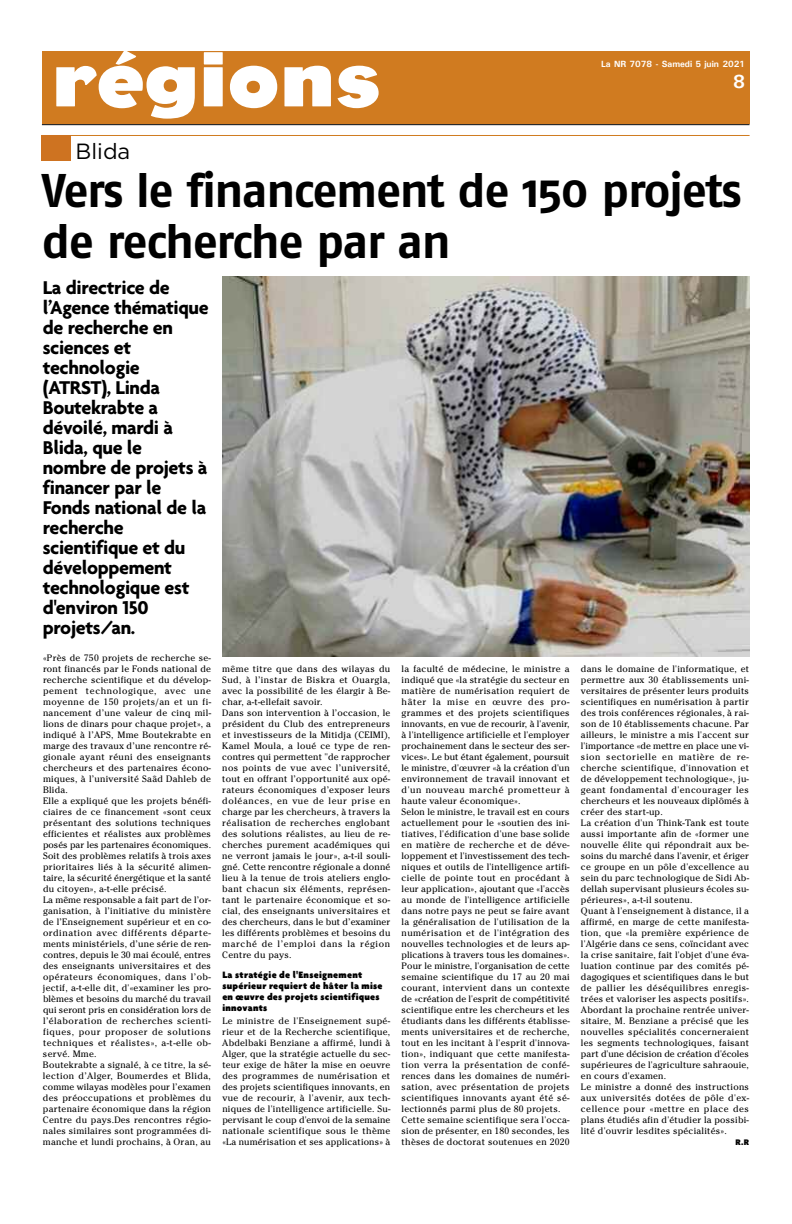
<style>
.page{position:relative;width:792px;height:1224px;background:#fff}
.page>*{position:absolute;margin:0;border:0;box-sizing:border-box;transform-origin:0 0}
.t1{font:700 77.5px "Eagle";color:#fff;scale:1.09 1}
.t2{font:700 47.2px/51.7px "Fago No";letter-spacing:-.03em;color:#000}
.t3{font:22px "Gotham";color:#000}
.t4{font:700 20px/20px "Agenda";letter-spacing:-.015em;color:#000}
.t5{font:700 19px "Univers";color:#fff}
.t6{font:900 10px/11px "Agenda";letter-spacing:.03em;color:#000}
.t7{font:9.2px/11px "Cheltenham";letter-spacing:.025em;color:#000}
.t8{font:700 9px "Univers";color:#fff}
.t9{font:900 8px "Corpid";color:#000}
</style>
<div class="page">
<div style="left:42px;top:51px;width:707px;height:73px;background:#d07b20"></div>
<hr style="left:42px;top:124px;width:708px;height:1px;background:#000">
<hr style="left:42px;top:135px;width:708px;height:1px;background:#d07b20">
<img style="left:223px;top:277px;width:527px;height:380px">
<div style="left:42px;top:135px;width:29px;height:26px;background:#ce7321"></div>
<p class="t1" style="left:51px;top:34px;width:304px">régions</p>
<p class="t8" style="left:601px;top:58px;width:145px">La NR 7078 - Samedi 5 juin 2021</p>
<p class="t5" style="left:733px;top:70px;width:13px">8</p>
<p class="t3" style="left:76px;top:138px;width:56px">Blida</p>
<p class="t2" style="left:42px;top:169px;width:701px">Vers le financement de 150 projets de recherche par an</p>
<p class="t4" style="left:43px;top:277px;width:167px">La directrice de l’Agence thématique de recherche en sciences et technologie (ATRST), Linda<br>Boutekrabte a dévoilé, mardi à<br>Blida, que le nombre de projets à financer par le<br>Fonds national de la recherche scientifique et du développement technologique est d'environ 150 projets/an.</p>
<p class="t7" style="left:43px;top:652px;width:170px">«Près de 750 projets de recherche se&shy;ront financés par le Fonds national de recherche scientifique et du dévelop&shy;pement technologique, avec une moyenne de 150 projets/an et un fi&shy;nancement d’une valeur de cinq mil&shy;lions de dinars pour chaque projet», a indiqué à l’APS, Mme Boutekrabte en marge des travaux d’une rencontre ré&shy;gionale ayant réuni des enseignants chercheurs et des partenaires écono&shy;miques, à l’université Saâd Dahleb de Blida.<br>Elle a expliqué que les projets bénéfi&shy;ciaires de ce financement «sont ceux présentant des solutions techniques efficientes et réalistes aux problèmes posés par les partenaires économiques.<br>Soit des problèmes relatifs à trois axes prioritaires liés à la sécurité alimen&shy;taire, la sécurité énergétique et la santé du citoyen», a-t-elle précisé.<br>La même responsable a fait part de l’or&shy;ganisation, à l’initiative du ministère de l’Enseignement supérieur et en co&shy;ordination avec différents départe&shy;ments ministériels, d’une série de ren&shy;contres, depuis le 30 mai écoulé, entres des enseignants universitaires et des opérateurs économiques, dans l’ob&shy;jectif, a-t-elle dit, d'«examiner les pro&shy;blèmes et besoins du marché du travail qui seront pris en considération lors de l’élaboration de recherches scienti&shy;fiques, pour proposer de solutions techniques et réalistes», a-t-elle ob&shy;servé. Mme.<br>Boutekrabte a signalé, à ce titre, la sé&shy;lection d’Alger, Boumerdes et Blida, comme wilayas modèles pour l’examen des préoccupations et problèmes du partenaire économique dans la région Centre du pays.Des rencontres régio&shy;nales similaires sont programmées di&shy;manche et lundi prochains, à Oran, au</p>
<p class="t7" style="left:222px;top:663px;width:170px">même titre que dans des wilayas du Sud, à l’instar de Biskra et Ouargla, avec la possibilité de les élargir à Be&shy;char, a-t-ellefait savoir.<br>Dans son intervention à l’occasion, le président du Club des entrepreneurs et investisseurs de la Mitidja (CEIMI), Kamel Moula, a loué ce type de ren&shy;contres qui permettent "de rapprocher nos points de vue avec l’université, tout en offrant l’opportunité aux opé&shy;rateurs économiques d’exposer leurs doléances, en vue de leur prise en charge par les chercheurs, à travers la réalisation de recherches englobant des solutions réalistes, au lieu de re&shy;cherches purement académiques qui ne verront jamais le jour», a-t-il souli&shy;gné. Cette rencontre régionale a donné lieu à la tenue de trois ateliers englo&shy;bant chacun six éléments, représen&shy;tant le partenaire économique et so&shy;cial, des enseignants universitaires et des chercheurs, dans le but d’examiner les différents problèmes et besoins du marché de l’emploi dans la région Centre du pays.</p>
<p class="t6" style="left:222px;top:969px;width:162px">La stratégie de l'Enseignement supérieur requiert de hâter la mise en œuvre des projets scientifiques innovants</p>
<p class="t7" style="left:222px;top:1015px;width:170px;text-align:justify">Le ministre de l'Enseignement supé&shy;rieur et de la Recherche scientifique, Abdelbaki Benziane a affirmé, lundi à Alger, que la stratégie actuelle du sec&shy;teur exige de hâter la mise en oeuvre des programmes de numérisation et des projets scientifiques innovants, en vue de recourir, à l'avenir, aux tech&shy;niques de l'intelligence artificielle. Su&shy;pervisant le coup d'envoi de la semaine nationale scientifique sous le thème «La numérisation et ses applications» à</p>
<p class="t7" style="left:402px;top:663px;width:170px">la faculté de médecine, le ministre a indiqué que «la stratégie du secteur en matière de numérisation requiert de hâter la mise en œuvre des pro&shy;grammes et des projets scientifiques innovants, en vue de recourir, à l'avenir, à l'intelligence artificielle et l'employer prochainement dans le secteur des ser&shy;vices». Le but étant également, poursuit le ministre, d'œuvrer «à la création d'un environnement de travail innovant et d'un nouveau marché prometteur à haute valeur économique».<br>Selon le ministre, le travail est en cours actuellement pour le «soutien des ini&shy;tiatives, l'édification d'une base solide en matière de recherche et de déve&shy;loppement et l'investissement des tech&shy;niques et outils de l'intelligence artifi&shy;cielle de pointe tout en procédant à leur application», ajoutant que «l'accès au monde de l'intelligence artificielle dans notre pays ne peut se faire avant la généralisation de l'utilisation de la numérisation et de l'intégration des nouvelles technologies et de leurs ap&shy;plications à travers tous les domaines».<br>Pour le ministre, l'organisation de cette semaine scientifique du 17 au 20 mai courant, intervient dans un contexte de «création de l'esprit de compétitivité scientifique entre les chercheurs et les étudiants dans les différents établisse&shy;ments universitaires et de recherche, tout en les incitant à l'esprit d'innova&shy;tion», indiquant que cette manifesta&shy;tion verra la présentation de confé&shy;rences dans les domaines de numéri&shy;sation, avec présentation de projets scientifiques innovants ayant été sé&shy;lectionnés parmi plus de 80 projets.<br>Cette semaine scientifique sera l'occa&shy;sion de présenter, en 180 secondes, les thèses de doctorat soutenues en 2020</p>
<p class="t7" style="left:581px;top:663px;width:170px">dans le domaine de l'informatique, et permettre aux 30 établissements uni&shy;versitaires de présenter leurs produits scientifiques en numérisation à partir des trois conférences régionales, à rai&shy;son de 10 établissements chacune. Par ailleurs, le ministre a mis l'accent sur l'importance «de mettre en place une vi&shy;sion sectorielle en matière de re&shy;cherche scientifique, d'innovation et de développement technologique», ju&shy;geant fondamental d'encourager les chercheurs et les nouveaux diplômés à créer des start-up.<br>La création d'un Think-Tank est toute aussi importante afin de «former une nouvelle élite qui répondrait aux be&shy;soins du marché dans l'avenir, et ériger ce groupe en un pôle d'excellence au sein du parc technologique de Sidi Ab&shy;dellah supervisant plusieurs écoles su&shy;périeures», a-t-il soutenu.<br>Quant à l'enseignement à distance, il a affirmé, en marge de cette manifesta&shy;tion, que «la première expérience de l'Algérie dans ce sens, coïncidant avec la crise sanitaire, fait l'objet d'une éva&shy;luation continue par des comités pé&shy;dagogiques et scientifiques dans le but de pallier les déséquilibres enregis&shy;trées et valoriser les aspects positifs».<br>Abordant la prochaine rentrée univer&shy;sitaire, M. Benziane a précisé que les nouvelles spécialités concerneraient les segments technologiques, faisant part d'une décision de création d'écoles supérieures de l'agriculture sahraouie, en cours d'examen.<br>Le ministre a donné des instructions aux universités dotées de pôle d'ex&shy;cellence pour «mettre en place des plans étudiés afin d'étudier la possibi&shy;lité d'ouvrir lesdites spécialités».</p>
<p class="t9" style="left:736px;top:1139px;width:15px">R.R</p>
</div>
